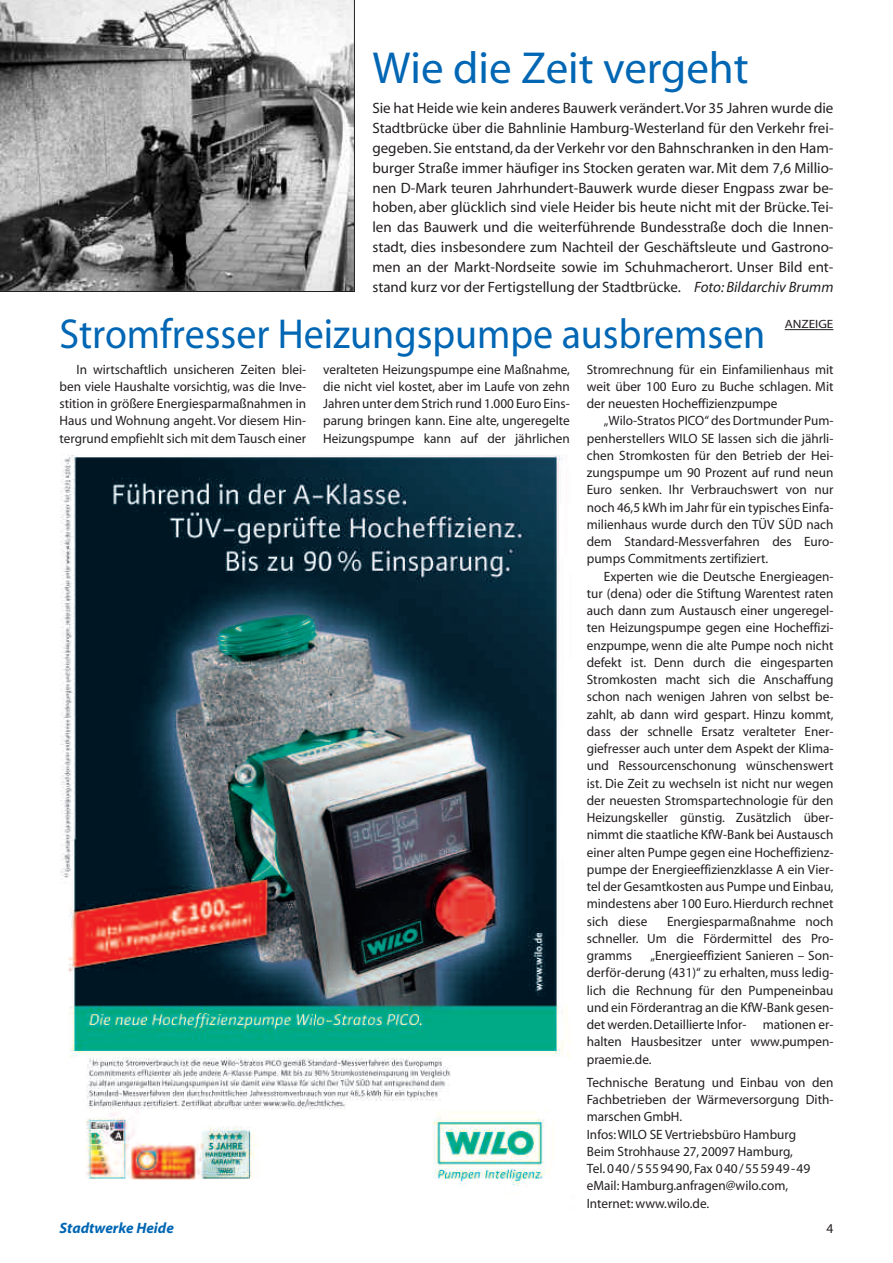
<style>
.page{position:relative;width:893px;height:1263px;background:#fff}
.page>*{position:absolute;margin:0;border:0;box-sizing:border-box;transform-origin:0 0}
.t1{font:45px "Myriad";color:#0166b3}
.t2{font:42px "Myriad";color:#0166b3;scale:.95 1}
.t3{font:15px/20px "Myriad";color:#231f20;text-align:justify}
.t4{font:italic 700 15px "Myriad";color:#0166b3}
.t5{font:13.5px/17.2px "Myriad";color:#231f20;text-align:justify}
.t6{font:12px "Myriad";color:#231f20;scale:1.1 1}
.s1{font-style:italic}
</style>
<div class="page">
<hr style="left:785px;top:329px;width:48px;height:1px;background:#231f20">
<img style="left:60px;top:454px;width:512px;height:733px">
<svg style="left:0;top:0;width:355px;height:292px;background:#8c8c8c"></svg>
<h1 class="t1" style="left:372px;top:51px;width:378px">Wie die Zeit vergeht</h1>
<p class="t3" style="left:372px;top:99px;width:463px">Sie hat Heide wie kein anderes Bauwerk verändert.Vor 35 Jahren wurde die Stadtbrücke über die Bahnlinie Hamburg-Westerland für den Verkehr frei&shy;gegeben. Sie entstand, da der Verkehr vor den Bahnschranken in den Ham&shy;burger Straße immer häufiger ins Stocken geraten war. Mit dem 7,6 Millio&shy;nen D-Mark teuren Jahrhundert-Bauwerk wurde dieser Engpass zwar be&shy;hoben, aber glücklich sind viele Heider bis heute nicht mit der Brücke. Tei&shy;len das Bauwerk und die weiterführende Bundesstraße doch die Innen&shy;stadt, dies insbesondere zum Nachteil der Geschäftsleute und Gastrono&shy;men an der Markt-Nordseite sowie im Schuhmacherort. Unser Bild ent&shy;stand kurz vor der Fertigstellung der Stadtbrücke. <span class="s1">Foto: Bildarchiv Brumm</span></p>
<h2 class="t2" style="left:60px;top:318px;width:745px">Stromfresser Heizungspumpe ausbremsen</h2>
<p class="t6" style="left:785px;top:320px;width:46px">ANZEIGE</p>
<p class="t5" style="left:60px;top:362px;width:248px;text-indent:17px">In wirtschaftlich unsicheren Zeiten blei&shy;ben viele Haushalte vorsichtig, was die Inve&shy;stition in größere Energiesparmaßnahmen in Haus und Wohnung angeht. Vor diesem Hin&shy;tergrund empfiehlt sich mit dem Tausch einer</p>
<p class="t5" style="left:323px;top:362px;width:248px">veralteten Heizungspumpe eine Maßnahme, die nicht viel kostet, aber im Laufe von zehn Jahren unter dem Strich rund 1.000 Euro Eins&shy;parung bringen kann. Eine alte, ungeregelte Heizungspumpe kann auf der jährlichen</p>
<p class="t5" style="left:587px;top:362px;width:248px">Stromrechnung für ein Einfamilienhaus mit weit über 100 Euro zu Buche schlagen. Mit der neuesten Hocheffizienzpumpe</p>
<p class="t5" style="left:587px;top:413px;width:248px;text-indent:17px">„Wilo-Stratos PICO“ des Dortmunder Pum&shy;penherstellers WILO SE lassen sich die jährli&shy;chen Stromkosten für den Betrieb der Hei&shy;zungspumpe um 90 Prozent auf rund neun Euro senken. Ihr Verbrauchswert von nur noch 46,5 kWh im Jahr für ein typisches Einfa&shy;milienhaus wurde durch den TÜV SÜD nach dem Standard-Messverfahren des Euro&shy;pumps Commitments zertifiziert.</p>
<p class="t5" style="left:587px;top:569px;width:248px;text-indent:17px">Experten wie die Deutsche Energieagen&shy;tur (dena) oder die Stiftung Warentest raten auch dann zum Austausch einer ungeregel&shy;ten Heizungspumpe gegen eine Hocheffizi&shy;enzpumpe, wenn die alte Pumpe noch nicht defekt ist. Denn durch die eingesparten Stromkosten macht sich die Anschaffung schon nach wenigen Jahren von selbst be&shy;zahlt, ab dann wird gespart. Hinzu kommt, dass der schnelle Ersatz veralteter Ener&shy;giefresser auch unter dem Aspekt der Klima&shy;und Ressourcenschonung wünschenswert ist. Die Zeit zu wechseln ist nicht nur wegen der neuesten Stromspartechnologie für den Heizungskeller günstig. Zusätzlich über&shy;nimmt die staatliche KfW-Bank bei Austausch einer alten Pumpe gegen eine Hocheffizienz&shy;pumpe der Energieeffizienzklasse A ein Vier&shy;tel der Gesamtkosten aus Pumpe und Einbau, mindestens aber 100 Euro. Hierdurch rechnet sich diese</p>
<p class="t5" style="left:587px;top:914px;width:248px;text-indent:80px">Energiesparmaßnahme noch schneller. Um die Fördermittel des Pro&shy;gramms</p>
<p class="t5" style="left:587px;top:948px;width:248px;text-indent:64px">„Energieeffizient Sanieren – Son&shy;derför-derung (431)“ zu erhalten, muss ledig&shy;lich die Rechnung für den Pumpeneinbau und ein Förderantrag an die KfW-Bank gesen&shy;det werden.Detaillierte Infor- mationen er&shy;halten Hausbesitzer unter www.pumpen&shy;praemie.de.</p>
<p class="t5" style="left:587px;top:1075px;width:248px;text-align:left">Technische Beratung und Einbau von den Fachbetrieben der Wärmeversorgung Dith&shy;marschen GmbH.<br>Infos:WILO SE Vertriebsbüro Hamburg<br>Beim Strohhause 27, 20097 Hamburg, Tel.040/5559490,Fax 040/555949-49 eMail:Hamburg.anfragen@wilo.com, Internet: www.wilo.de.</p>
<p class="t4" style="left:60px;top:1222px;width:116px">Stadtwerke Heide</p>
<p class="t5" style="left:826px;top:1221px;width:8px">4</p>
</div>
